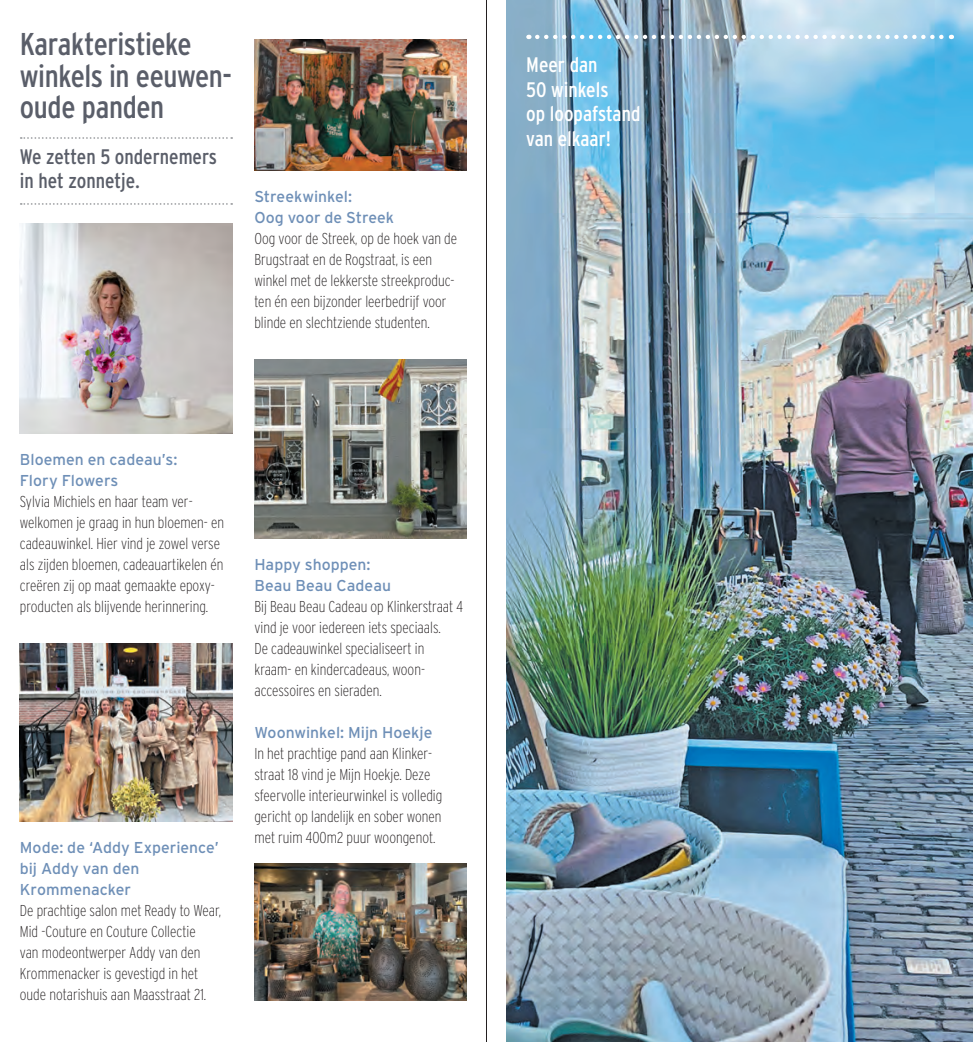
<style>
.page{position:relative;width:973px;height:1042px;background:#fff}
.page>*{position:absolute;margin:0;border:0;box-sizing:border-box;transform-origin:0 0}
._01_hoofdkop_grijs{font:condensed 31.5px/31.5px "Interstate";letter-spacing:-.015em;color:#5a5e69}
._04_intro{font:condensed 21px/24.5px "Interstate";color:#fff}
._04_intro-2{font:condensed 21px/24.5px "Interstate";color:#5a5e69}
._03_plat_dun{font:200 condensed 15.75px/21px "Interstate";color:#231f20}
._02_tussenkopje{font:15.75px/21px "Interstate";color:#6e8fb7}
</style>
<div class="page">
<img style="left:506px;top:0;width:466px;height:1042px">
<svg style="left:21px;top:137px;width:211px;height:2px"></svg>
<svg style="left:21px;top:203px;width:211px;height:2px"></svg>
<img style="left:254px;top:40px;width:212px;height:131px">
<img style="left:20px;top:643px;width:212px;height:179px">
<img style="left:254px;top:360px;width:212px;height:178px">
<img style="left:254px;top:864px;width:212px;height:136px">
<img style="left:20px;top:223px;width:212px;height:210px">
<svg style="left:537px;top:35px;width:414px;height:4px"></svg>
<hr style="left:486px;top:0;width:1px;height:1042px;background:#231f20">
<p class="_01_hoofdkop_grijs" style="left:20px;top:28px;width:214px">Karakteristieke winkels in eeuwen&shy;oude panden</p>
<p class="_04_intro-2" style="left:20px;top:144px;width:199px">We zetten 5 ondernemers in het zonnetje.</p>
<p class="_02_tussenkopje" style="left:254px;top:186px;width:141px">Streekwinkel:<br>Oog voor de Streek</p>
<p class="_03_plat_dun" style="left:254px;top:228px;width:204px">Oog voor de Streek, op de hoek van de Brugstraat en de Rogstraat, is een winkel met de lekkerste streekproduc&shy;ten én een bijzonder leerbedrijf voor blinde en slechtziende studenten.</p>
<p class="_02_tussenkopje" style="left:20px;top:448px;width:159px">Bloemen en cadeau’s:<br>Flory Flowers</p>
<p class="_03_plat_dun" style="left:20px;top:490px;width:206px">Sylvia Michiels en haar team ver&shy;welkomen je graag in hun bloemen- en cadeauwinkel. Hier vind je zowel verse als zijden bloemen, cadeauartikelen én creëren zij op maat gemaakte epoxy&shy;producten als blijvende herinnering.</p>
<p class="_02_tussenkopje" style="left:20px;top:837px;width:201px">Mode: de ‘Addy Experience’ bij Addy van den<br>Krommenacker</p>
<p class="_03_plat_dun" style="left:20px;top:900px;width:203px">De prachtige salon met Ready to Wear, Mid -Couture en Couture Collectie<br>van modeontwerper Addy van den Krommenacker is gevestigd in het oude notarishuis aan Maasstraat 21.</p>
<p class="_02_tussenkopje" style="left:254px;top:553px;width:138px">Happy shoppen:<br>Beau Beau Cadeau</p>
<p class="_03_plat_dun" style="left:254px;top:595px;width:210px">Bij Beau Beau Cadeau op Klinkerstraat 4 vind je voor iedereen iets speciaals.<br>De cadeauwinkel specialiseert in kraam- en kindercadeaus, woon&shy;accessoires en sieraden.</p>
<p class="_02_tussenkopje" style="left:254px;top:721px;width:179px">Woonwinkel: Mijn Hoekje</p>
<p class="_03_plat_dun" style="left:254px;top:742px;width:189px">In het prachtige pand aan Klinker&shy;straat 18 vind je Mijn Hoekje. Deze sfeervolle interieurwinkel is volledig gericht op landelijk en sober wonen met ruim 400m2 puur woongenot.</p>
<p class="_04_intro" style="left:526px;top:52px;width:73px">Meer dan</p>
<p class="_04_intro" style="left:526px;top:77px;width:116px">50 winkels<br>op loopafstand van elkaar!</p>
</div>
